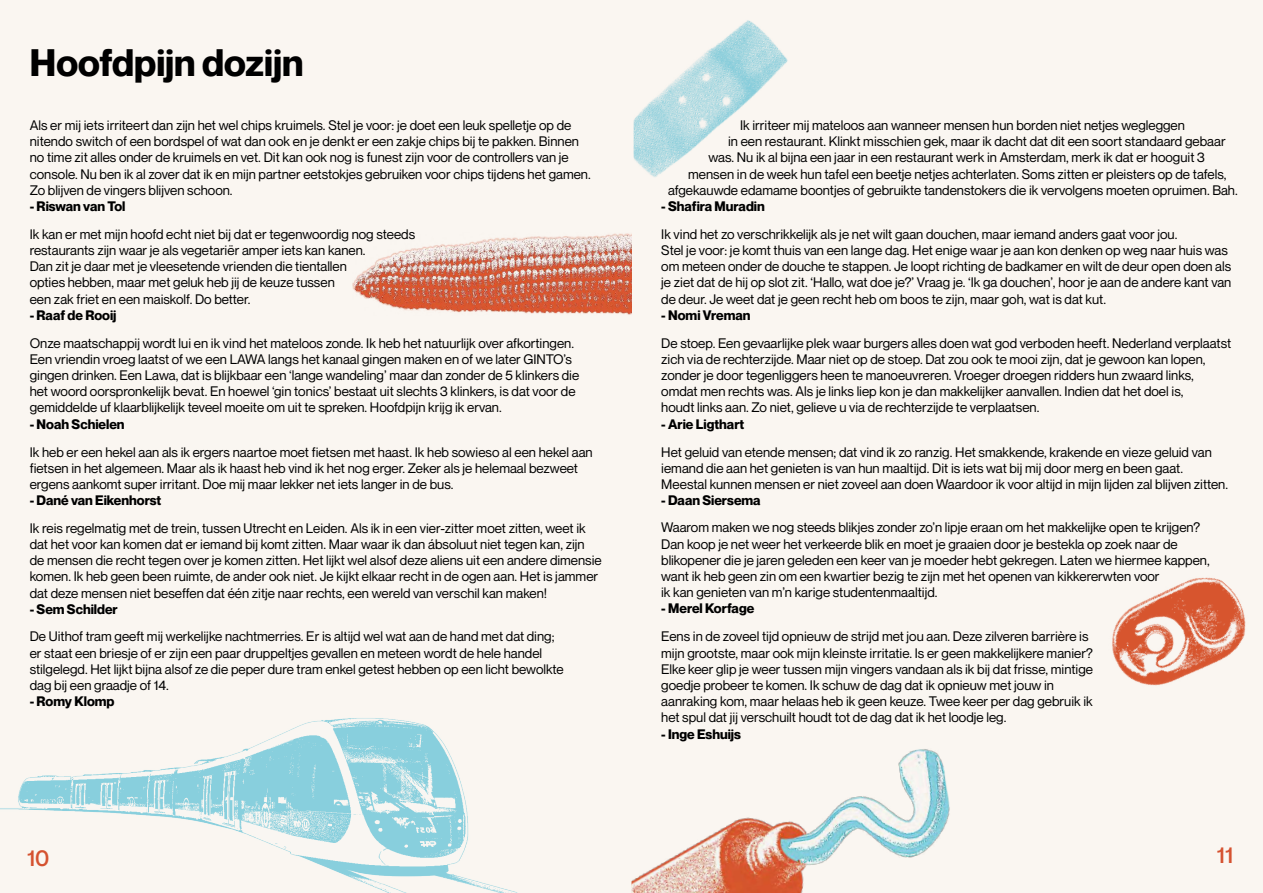
<style>
.page{position:relative;width:1263px;height:893px;background:#faf6f1}
.page>*{position:absolute;margin:0;border:0;box-sizing:border-box;transform-origin:0 0}
.t1{font:700 37.5px "Neue Montreal";color:#000}
.t2{font:500 22.5px "Neue Montreal";color:#d55230}
.t3{font:13.5px/16.2px "Neue Montreal";color:#000}
.t4{font:700 13.5px "Neue Montreal";color:#000}
</style>
<div class="page">
<img style="left:634px;top:20px;width:154px;height:157px">
<img style="left:1112px;top:577px;width:134px;height:109px">
<img style="left:0;top:718px;width:518px;height:175px">
<img style="left:352px;top:233px;width:279px;height:82px">
<img style="left:631px;top:749px;width:319px;height:144px">
<h1 class="t1" style="left:30px;top:40px;width:275px">Hoofdpijn dozijn</h1>
<p class="t3" style="left:30px;top:117px;width:562px">Als er mij iets irriteert dan zijn het wel chips kruimels. Stel je voor: je doet een leuk spelletje op de nitendo switch of een bordspel of wat dan ook en je denkt er een zakje chips bij te pakken. Binnen no time zit alles onder de kruimels en vet. Dit kan ook nog is funest zijn voor de controllers van je console. Nu ben ik al zover dat ik en mijn partner eetstokjes gebruiken voor chips tijdens het gamen.<br>Zo blijven de vingers blijven schoon.</p>
<p class="t4" style="left:30px;top:198px;width:97px">- Riswan van Tol</p>
<p class="t3" style="left:30px;top:226px;width:387px">Ik kan er met mijn hoofd echt niet bij dat er tegenwoordig nog steeds restaurants zijn waar je als vegetariër amper iets kan kanen.<br>Dan zit je daar met je vleesetende vrienden die tientallen<br>opties hebben, maar met geluk heb jij de keuze tussen<br>een zak friet en een maiskolf. Do better.</p>
<p class="t4" style="left:30px;top:307px;width:88px">- Raaf de Rooij</p>
<p class="t3" style="left:30px;top:335px;width:551px">Onze maatschappij wordt lui en ik vind het mateloos zonde. Ik heb het natuurlijk over afkortingen.<br>Een vriendin vroeg laatst of we een LAWA langs het kanaal gingen maken en of we later GINTO’s gingen drinken. Een Lawa, dat is blijkbaar een ‘lange wandeling’ maar dan zonder de 5 klinkers die het woord oorspronkelijk bevat. En hoewel ‘gin tonics’ bestaat uit slechts 3 klinkers, is dat voor de gemiddelde uf klaarblijkelijk teveel moeite om uit te spreken. Hoofdpijn krijg ik ervan.</p>
<p class="t4" style="left:30px;top:415px;width:96px">- Noah Schielen</p>
<p class="t3" style="left:30px;top:444px;width:564px">Ik heb er een hekel aan als ik ergers naartoe moet fietsen met haast. Ik heb sowieso al een hekel aan fietsen in het algemeen. Maar als ik haast heb vind ik het nog erger. Zeker als je helemaal bezweet ergens aankomt super irritant. Doe mij maar lekker net iets langer in de bus.</p>
<p class="t4" style="left:30px;top:492px;width:133px">- Dané van Eikenhorst</p>
<p class="t3" style="left:30px;top:520px;width:573px">Ik reis regelmatig met de trein, tussen Utrecht en Leiden. Als ik in een vier-zitter moet zitten, weet ik dat het voor kan komen dat er iemand bij komt zitten. Maar waar ik dan ábsoluut niet tegen kan, zijn de mensen die recht tegen over je komen zitten. Het lijkt wel alsof deze aliens uit een andere dimensie komen. Ik heb geen been ruimte, de ander ook niet. Je kijkt elkaar recht in de ogen aan. Het is jammer dat deze mensen niet beseffen dat één zitje naar rechts, een wereld van verschil kan maken!</p>
<p class="t4" style="left:30px;top:601px;width:90px">- Sem Schilder</p>
<p class="t3" style="left:30px;top:629px;width:535px">De Uithof tram geeft mij werkelijke nachtmerries. Er is altijd wel wat aan de hand met dat ding; er staat een briesje of er zijn een paar druppeltjes gevallen en meteen wordt de hele handel stilgelegd. Het lijkt bijna alsof ze die peper dure tram enkel getest hebben op een licht bewolkte dag bij een graadje of 14.</p>
<p class="t4" style="left:30px;top:693px;width:86px">- Romy Klomp</p>
<p class="t3" style="left:740px;top:117px;width:446px">Ik irriteer mij mateloos aan wanneer mensen hun borden niet netjes wegleggen</p>
<p class="t3" style="left:728px;top:133px;width:499px">in een restaurant. Klinkt misschien gek, maar ik dacht dat dit een soort standaard gebaar</p>
<p class="t3" style="left:708px;top:150px;width:498px">was. Nu ik al bijna een jaar in een restaurant werk in Amsterdam, merk ik dat er hooguit 3</p>
<p class="t3" style="left:688px;top:166px;width:540px">mensen in de week hun tafel een beetje netjes achterlaten. Soms zitten er pleisters op de tafels,</p>
<p class="t3" style="left:668px;top:182px;width:571px">afgekauwde edamame boontjes of gebruikte tandenstokers die ik vervolgens moeten opruimen. Bah.</p>
<p class="t4" style="left:661px;top:198px;width:105px">- Shafira Muradin</p>
<p class="t3" style="left:661px;top:226px;width:572px">Ik vind het zo verschrikkelijk als je net wilt gaan douchen, maar iemand anders gaat voor jou.<br>Stel je voor: je komt thuis van een lange dag. Het enige waar je aan kon denken op weg naar huis was om meteen onder de douche te stappen. Je loopt richting de badkamer en wilt de deur open doen als je ziet dat de hij op slot zit. ‘Hallo, wat doe je?’ Vraag je. ‘Ik ga douchen’, hoor je aan de andere kant van de deur. Je weet dat je geen recht heb om boos te zijn, maar goh, wat is dat kut.</p>
<p class="t4" style="left:661px;top:307px;width:91px">- Nomi Vreman</p>
<p class="t3" style="left:661px;top:335px;width:571px">De stoep. Een gevaarlijke plek waar burgers alles doen wat god verboden heeft. Nederland verplaatst zich via de rechterzijde. Maar niet op de stoep. Dat zou ook te mooi zijn, dat je gewoon kan lopen, zonder je door tegenliggers heen te manoeuvreren. Vroeger droegen ridders hun zwaard links, omdat men rechts was. Als je links liep kon je dan makkelijker aanvallen. Indien dat het doel is,<br>houdt links aan. Zo niet, gelieve u via de rechterzijde te verplaatsen.</p>
<p class="t4" style="left:661px;top:415px;width:85px">- Arie Ligthart</p>
<p class="t3" style="left:661px;top:444px;width:568px">Het geluid van etende mensen; dat vind ik zo ranzig. Het smakkende, krakende en vieze geluid van iemand die aan het genieten is van hun maaltijd. Dit is iets wat bij mij door merg en been gaat.<br>Meestal kunnen mensen er niet zoveel aan doen Waardoor ik voor altijd in mijn lijden zal blijven zitten.</p>
<p class="t4" style="left:661px;top:492px;width:101px">- Daan Siersema</p>
<p class="t3" style="left:661px;top:519px;width:550px">Waarom maken we nog steeds blikjes zonder zo’n lipje eraan om het makkelijke open te krijgen?<br>Dan koop je net weer het verkeerde blik en moet je graaien door je bestekla op zoek naar de blikopener die je jaren geleden een keer van je moeder hebt gekregen. Laten we hiermee kappen, want ik heb geen zin om een kwartier bezig te zijn met het openen van kikkererwten voor<br>ik kan genieten van m’n karige studentenmaaltijd.</p>
<p class="t4" style="left:661px;top:600px;width:95px">- Merel Korfage</p>
<p class="t3" style="left:661px;top:629px;width:433px">Eens in de zoveel tijd opnieuw de strijd met jou aan. Deze zilveren barrière is mijn grootste, maar ook mijn kleinste irritatie. Is er geen makkelijkere manier?<br>Elke keer glip je weer tussen mijn vingers vandaan als ik bij dat frisse, mintige goedje probeer te komen. Ik schuw de dag dat ik opnieuw met jouw in aanraking kom, maar helaas heb ik geen keuze. Twee keer per dag gebruik ik het spul dat jij verschuilt houdt tot de dag dat ik het loodje leg.</p>
<p class="t4" style="left:661px;top:725px;width:81px">- Inge Eshuijs</p>
<h2 class="t2" style="left:27px;top:844px;width:24px">10</h2>
<h2 class="t2" style="left:1217px;top:841px;width:18px">11</h2>
</div>
